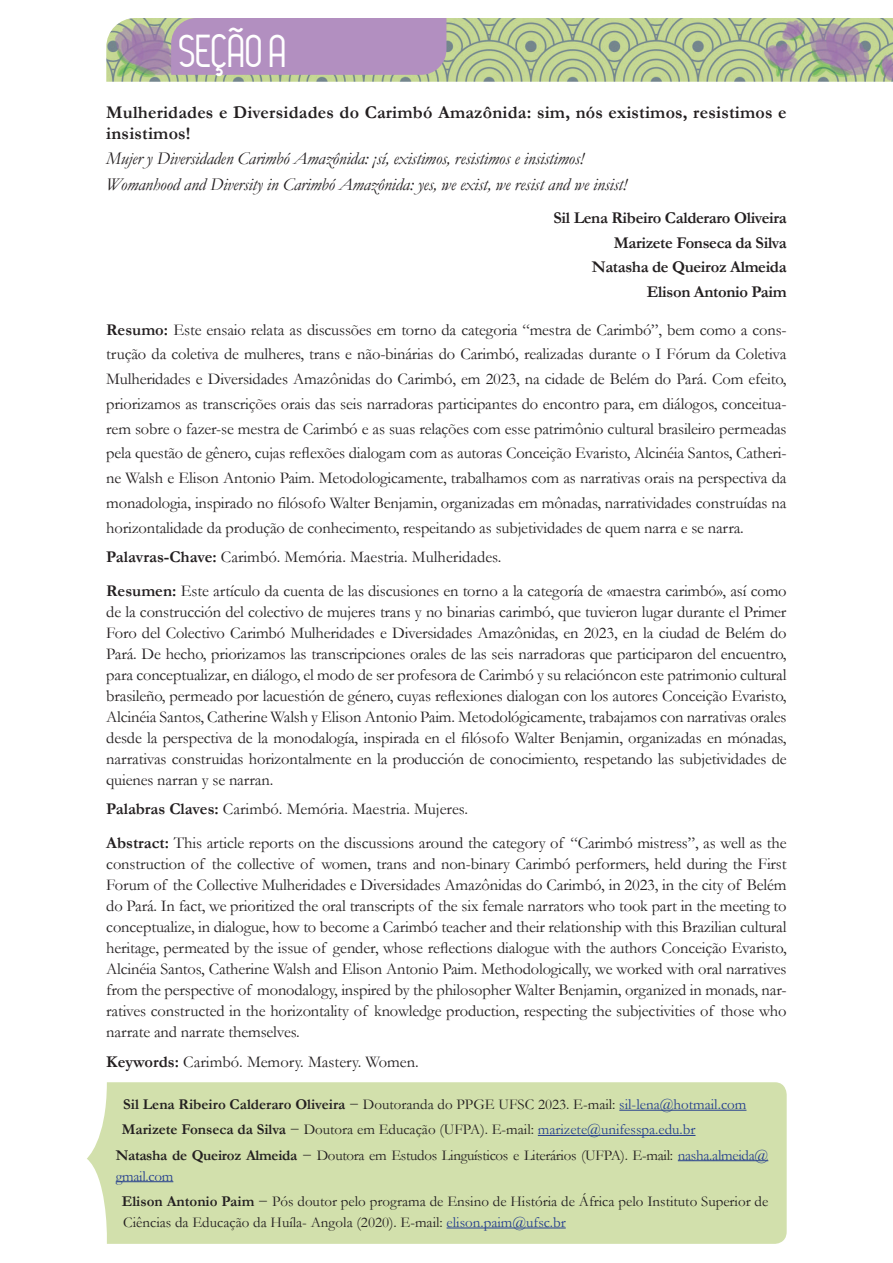
<style>
.page{position:relative;width:893px;height:1263px;background:#fff}
.page>*{position:absolute;margin:0;border:0;box-sizing:border-box;transform-origin:0 0}
.t1{font:45px "Leger";letter-spacing:-.01em;color:#fff}
.Titulo_2{font:italic 18px "Garamond";letter-spacing:-.01em;color:#231f20}
.Titulo_2-2{font:700 18px/21px "Garamond";letter-spacing:.01em;color:#231f20}
.Resumo{font:16.5px/21px "Garamond";letter-spacing:-.01em;color:#231f20;text-align:justify}
.Nome_Autor{font:700 16.5px "Garamond";letter-spacing:-.02em;color:#231f20}
.t2{font:15px/21px "Garamond";color:#231f20}
.t3{font:15px/21px "Garamond";letter-spacing:-.02em;color:#231f20}
.s1{font-weight:700}
.s2{color:#253f8e}
</style>
<div class="page">
<img style="left:106px;top:18px;width:787px;height:64px">
<div style="left:171px;top:18px;width:275px;height:57px;background:#b28fc0"></div>
<div style="left:87px;top:1082px;width:700px;height:162px;background:#d2e0ac"></div>
<hr style="left:619px;top:1110px;width:127px;height:1px;background:#253f8e">
<hr style="left:538px;top:1135px;width:157px;height:1px;background:#253f8e">
<hr style="left:678px;top:1160px;width:90px;height:1px;background:#253f8e">
<hr style="left:116px;top:1181px;width:57px;height:1px;background:#253f8e">
<hr style="left:447px;top:1227px;width:119px;height:1px;background:#253f8e">
<h1 class="t1" style="left:179px;top:26px;width:110px">SEÇÃO A</h1>
<p class="Titulo_2-2" style="left:106px;top:102px;width:682px">Mulheridades e Diversidades do Carimbó Amazônida: sim, nós existimos, resistimos e insistimos!</p>
<p class="Titulo_2" style="left:106px;top:146px;width:479px">Mujer y Diversidaden Carimbó Amazônida: ¡sí, existimos, resistimos e insistimos!</p>
<p class="Titulo_2" style="left:106px;top:172px;width:522px">Womanhood and Diversity in Carimbó Amazônida: yes, we exist, we resist and we insist!</p>
<p class="Nome_Autor" style="left:554px;top:206px;width:235px">Sil Lena Ribeiro Calderaro Oliveira</p>
<p class="Nome_Autor" style="left:614px;top:231px;width:174px">Marizete Fonseca da Silva</p>
<p class="Nome_Autor" style="left:592px;top:256px;width:196px">Natasha de Queiroz Almeida</p>
<p class="Nome_Autor" style="left:647px;top:281px;width:141px">Elison Antonio Paim</p>
<p class="Resumo" style="left:106px;top:317px;width:682px;line-height:24.8px"><span class="s1">Resumo:</span> Este ensaio relata as discussões em torno da categoria “mestra de Carimbó”, bem como a cons&shy;trução da coletiva de mulheres, trans e não-binárias do Carimbó, realizadas durante o I Fórum da Coletiva Mulheridades e Diversidades Amazônidas do Carimbó, em 2023, na cidade de Belém do Pará. Com efeito, priorizamos as transcrições orais das seis narradoras participantes do encontro para, em diálogos, conceitua&shy;rem sobre o fazer-se mestra de Carimbó e as suas relações com esse patrimônio cultural brasileiro permeadas pela questão de gênero, cujas reflexões dialogam com as autoras Conceição Evaristo, Alcinéia Santos, Catheri&shy;ne Walsh e Elison Antonio Paim. Metodologicamente, trabalhamos com as narrativas orais na perspectiva da monadologia, inspirado no filósofo Walter Benjamin, organizadas em mônadas, narratividades construídas na horizontalidade da produção de conhecimento, respeitando as subjetividades de quem narra e se narra.</p>
<p class="Resumo" style="left:106px;top:546px;width:396px"><span class="s1">Palavras-Chave:</span> Carimbó. Memória. Maestria. Mulheridades.</p>
<p class="Resumo" style="left:106px;top:580px;width:682px"><span class="s1">Resumen:</span> Este artículo da cuenta de las discusiones en torno a la categoría de «maestra carimbó», así como de la construcción del colectivo de mujeres trans y no binarias carimbó, que tuvieron lugar durante el Primer Foro del Colectivo Carimbó Mulheridades e Diversidades Amazônidas, en 2023, en la ciudad de Belém do Pará. De hecho, priorizamos las transcripciones orales de las seis narradoras que participaron del encuentro, para conceptualizar, en diálogo, el modo de ser profesora de Carimbó y su relacióncon este patrimonio cultural brasileño, permeado por lacuestión de género, cuyas reflexiones dialogan con los autores Conceição Evaristo, Alcinéia Santos, Catherine Walsh y Elison Antonio Paim. Metodológicamente, trabajamos con narrativas orales desde la perspectiva de la monodalogía, inspirada en el filósofo Walter Benjamin, organizadas en mónadas, narrativas construidas horizontalmente en la producción de conocimiento, respetando las subjetividades de quienes narran y se narran.</p>
<p class="Resumo" style="left:106px;top:798px;width:363px"><span class="s1">Palabras Claves:</span> Carimbó. Memória. Maestria. Mujeres.</p>
<p class="Resumo" style="left:106px;top:832px;width:682px"><span class="s1">Abstract:</span> This article reports on the discussions around the category of “Carimbó mistress”, as well as the construction of the collective of women, trans and non-binary Carimbó performers, held during the First Forum of the Collective Mulheridades e Diversidades Amazônidas do Carimbó, in 2023, in the city of Belém do Pará. In fact, we prioritized the oral transcripts of the six female narrators who took part in the meeting to conceptualize, in dialogue, how to become a Carimbó teacher and their relationship with this Brazilian cultural heritage, permeated by the issue of gender, whose reflections dialogue with the authors Conceição Evaristo, Alcinéia Santos, Catherine Walsh and Elison Antonio Paim. Methodologically, we worked with oral narratives from the perspective of monodalogy, inspired by the philosopher Walter Benjamin, organized in monads, nar&shy;ratives constructed in the horizontality of knowledge production, respecting the subjectivities of those who narrate and narrate themselves.</p>
<p class="Resumo" style="left:106px;top:1051px;width:314px"><span class="s1">Keywords:</span> Carimbó. Memory. Mastery. Women.</p>
<p class="t2" style="left:123px;top:1093px;width:625px"><span class="s1">Sil Lena Ribeiro Calderaro Oliveira</span> − Doutoranda do PPGE UFSC 2023. E-mail: <span class="s2">sil-lena@hotmail.com</span></p>
<p class="t2" style="left:122px;top:1119px;width:575px"><span class="s1">Marizete Fonseca da Silva</span> − Doutora em Educação (UFPA). E-mail: <span class="s2">marizete@unifesspa.edu.br</span></p>
<p class="t3" style="left:116px;top:1144px;width:654px"><span class="s1">Natasha de Queiroz Almeida</span> − Doutora em Estudos Linguísticos e Literários (UFPA). E-mail: <span class="s2">nasha.almeida@ gmail.com</span></p>
<p class="t2" style="left:122px;top:1190px;width:648px"><span class="s1">Elison Antonio Paim</span> − Pós doutor pelo programa de Ensino de História de África pelo Instituto Superior de<br>Ciências da Educação da Huíla- Angola (2020). E-mail: <span class="s2">elison.paim@ufsc.br</span></p>
</div>
